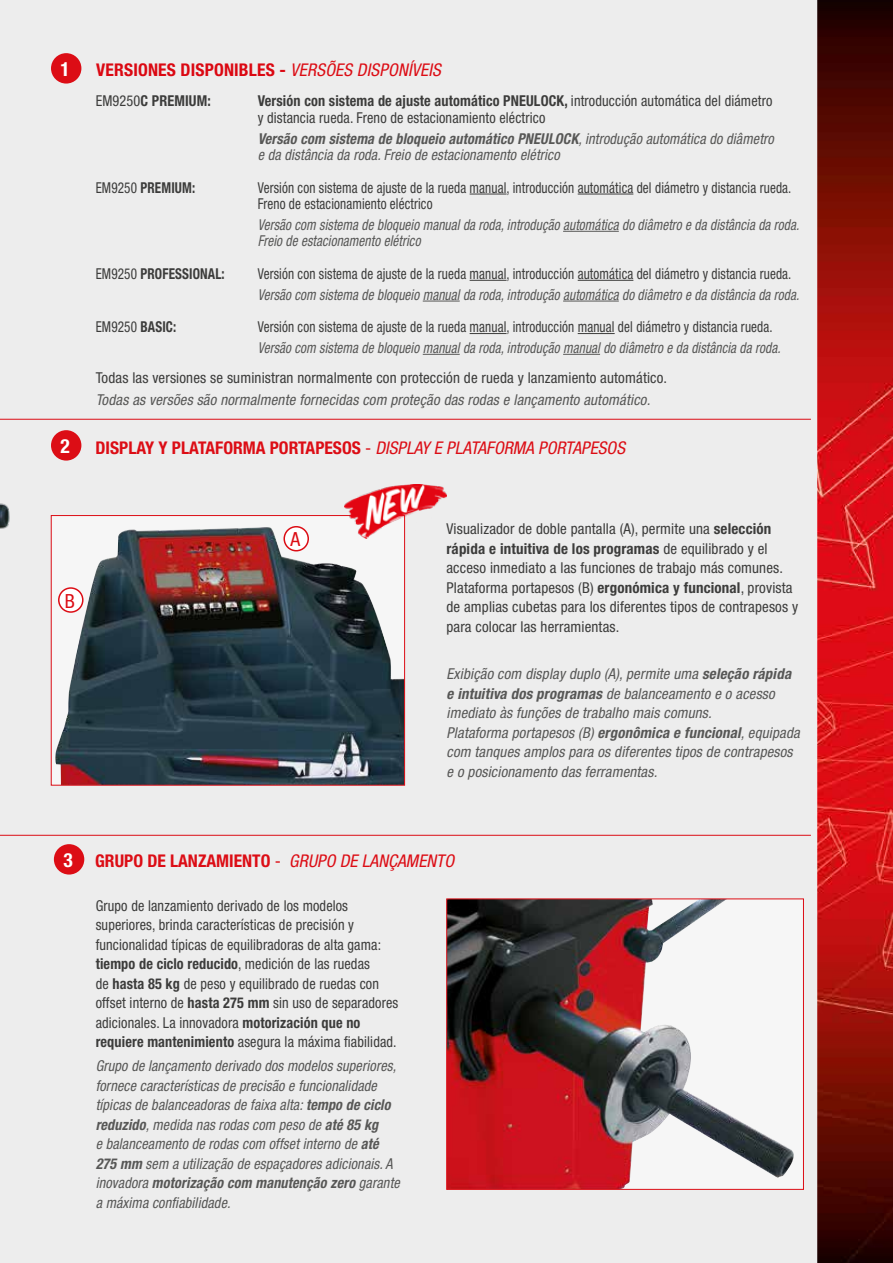
<style>
.page{position:relative;width:893px;height:1263px;background:#fff}
.page>*{position:absolute;margin:0;border:0;box-sizing:border-box;transform-origin:0 0}
.t1{font:700 condensed 19.5px "Helvetica Neue LT Std";color:#fff}
.t2{font:condensed 19.5px "Helvetica Neue LT Std";color:#dc0d15}
.t3{font:700 condensed 17.55px "Helvetica Neue LT Std";color:#dc0d15}
.t4{font:700 condensed 17.55px "Helvetica Neue LT Std";letter-spacing:.01em;color:#db0812}
.t5{font:condensed 15px/19.5px "Helvetica Neue LT Std";letter-spacing:.01em;color:#3c3c3b;scale:.95 1}
.t6{font:italic condensed 15px/19.5px "Helvetica Neue LT Std";color:#575756;scale:.95 1}
.t7{font:condensed 15px/19.5px "Helvetica Neue LT Std";letter-spacing:.01em;color:#3c3c3b}
.t8{font:italic condensed 15px/19.5px "Helvetica Neue LT Std";color:#575756}
.t9{font:condensed 15px/16.5px "Helvetica Neue LT Std";letter-spacing:.01em;color:#3c3c3b;scale:.88 1}
.t10{font:italic condensed 15px/16.5px "Helvetica Neue LT Std";color:#575756;scale:.88 1}
.t11{font:700 condensed 15px "Helvetica Neue LT Std";letter-spacing:.01em;color:#3c3c3b;scale:.88 1}
.t12{font:700 condensed 15px "Helvetica Neue LT Std";letter-spacing:.01em;color:#3c3c3b;scale:.95 1}
.s1{font-weight:400;font-style:italic;color:#dc0d15}
.s2{font-weight:400}
.s3{font-weight:700}
.s4{font-weight:400;font-style:italic}
</style>
<div class="page">
<img style="left:1px;top:0;width:892px;height:1263px">
<hr style="left:0;top:419px;width:811px;height:1px;background:#dc0d15">
<hr style="left:0;top:835px;width:811px;height:1px;background:#dc0d15">
<hr style="left:0;top:0;width:1px;height:1263px;background:#ededed">
<div style="left:51px;top:430px;width:30px;height:31px;background:#dc0d15;border-radius:50%"></div>
<div style="left:54px;top:844px;width:30px;height:30px;background:#dc0d15;border-radius:50%"></div>
<div style="left:51px;top:515px;width:354px;height:270px;background:#f6f6f6"></div>
<img style="left:55px;top:527px;width:348px;height:256px">
<div style="left:51px;top:515px;width:354px;height:270px;border:1px solid #dc0d15"></div>
<div style="left:284px;top:527px;width:24px;height:24px;background:#fff;border-radius:50%"></div>
<div style="left:283px;top:526px;width:26px;height:25px;border:2px solid #dc0d15;border-radius:50%"></div>
<div style="left:59px;top:588px;width:24px;height:24px;background:#fff;border-radius:50%"></div>
<div style="left:58px;top:587px;width:26px;height:26px;border:2px solid #dc0d15;border-radius:50%"></div>
<img style="left:344px;top:484px;width:102px;height:55px">
<div style="left:0;top:259px;width:14px;height:622px;background:#ededed"></div>
<div style="left:447px;top:899px;width:356px;height:290px;background:#f6f6f6"></div>
<img style="left:448px;top:901px;width:346px;height:286px">
<div style="left:446px;top:899px;width:358px;height:290px;border:1px solid #dc0d15"></div>
<div style="left:51px;top:53px;width:30px;height:31px;background:#dc0d15;border-radius:50%"></div>
<hr style="left:470px;top:194px;width:37px;height:1px;background:#3c3c3b">
<hr style="left:578px;top:194px;width:55px;height:1px;background:#3c3c3b">
<hr style="left:563px;top:231px;width:56px;height:1px;background:#575756">
<hr style="left:470px;top:280px;width:37px;height:1px;background:#3c3c3b">
<hr style="left:578px;top:280px;width:55px;height:1px;background:#3c3c3b">
<hr style="left:423px;top:301px;width:37px;height:1px;background:#575756">
<hr style="left:563px;top:301px;width:56px;height:1px;background:#575756">
<hr style="left:470px;top:333px;width:37px;height:1px;background:#3c3c3b">
<hr style="left:578px;top:333px;width:37px;height:1px;background:#3c3c3b">
<hr style="left:423px;top:354px;width:37px;height:1px;background:#575756">
<hr style="left:563px;top:354px;width:37px;height:1px;background:#575756">
<h1 class="t1" style="left:61px;top:57px;width:11px">1</h1>
<p class="t4" style="left:96px;top:59px;width:350px">VERSIONES DISPONIBLES - <span class="s1">VERSÕES DISPONÍVEIS</span></p>
<p class="t12" style="left:96px;top:92px;width:123px"><span class="s2">EM9250</span>C PREMIUM:</p>
<p class="t5" style="left:258px;top:93px;width:543px;line-height:16.5px"><span class="s3">Versión con sistema de ajuste automático PNEULOCK,</span> introducción automática del diámetro y distancia rueda. Freno de estacionamiento eléctrico</p>
<p class="t6" style="left:258px;top:130px;width:548px;line-height:16.5px"><span class="s3">Versão com sistema de bloqueio automático PNEULOCK</span>,introdução automática do diâmetro e da distância da roda.Freio de estacionamento elétrico</p>
<p class="t11" style="left:96px;top:178px;width:115px"><span class="s2">EM9250</span> PREMIUM:</p>
<p class="t9" style="left:258px;top:179px;width:608px">Versión con sistema de ajuste de la rueda manual, introducción automática del diámetro y distancia rueda.<br>Freno de estacionamiento eléctrico</p>
<p class="t10" style="left:258px;top:216px;width:621px">Versão com sistema de bloqueio manualda roda,introdução automática do diâmetro e da distância da roda.<br>Freio de estacionamento elétrico</p>
<p class="t11" style="left:96px;top:264px;width:148px"><span class="s2">EM9250</span> PROFESSIONAL:</p>
<p class="t9" style="left:258px;top:265px;width:608px">Versión con sistema de ajuste de la rueda manual, introducción automática del diámetro y distancia rueda.</p>
<p class="t10" style="left:258px;top:286px;width:621px">Versão com sistema de bloqueio manualda roda,introdução automática do diâmetro e da distância da roda.</p>
<p class="t9" style="left:96px;top:318px;width:93px">EM9250 <span class="s3">BASIC:</span></p>
<p class="t9" style="left:258px;top:318px;width:587px">Versión con sistema de ajuste de la rueda manual, introducción manual del diámetro y distancia rueda.</p>
<p class="t10" style="left:258px;top:339px;width:599px">Versão com sistema de bloqueio manualda roda,introdução manualdo diâmetro e da distância da roda.</p>
<p class="t7" style="left:96px;top:368px;width:573px">Todas las versiones se suministran normalmente con protección de rueda y lanzamiento automático.</p>
<p class="t8" style="left:96px;top:390px;width:559px">Todas as versões são normalmente fornecidas com proteção das rodas e lançamento automático.</p>
<h1 class="t1" style="left:61px;top:434px;width:11px">2</h1>
<p class="t3" style="left:96px;top:437px;width:535px">DISPLAY Y PLATAFORMA PORTAPESOS <span class="s2">-</span> <span class="s4">DISPLAY E PLATAFORMA PORTAPESOS</span></p>
<h1 class="t2" style="left:65px;top:589px;width:12px">B</h1>
<h1 class="t2" style="left:291px;top:528px;width:11px">A</h1>
<p class="t7" style="left:446px;top:519px;width:353px">Visualizador de doble pantalla (A), permite una <span class="s3">selección rápida e intuitiva de los programas</span> de equilibrado y el acceso inmediato a las funciones de trabajo más comunes.<br>Plataforma portapesos (B) <span class="s3">ergonómica y funcional</span>, provista de amplias cubetas para los diferentes tipos de contrapesos y para colocar las herramientas.</p>
<p class="t8" style="left:446px;top:664px;width:358px">Exibição com display duplo (A),permite uma <span class="s3">seleção rápida e intuitiva dos programas</span> de balanceamento e o acesso imediato às funções de trabalho mais comuns.<br>Plataforma portapesos (B) <span class="s3">ergonômica e funcional</span>,equipada com tanques amplos para os diferentes tipos de contrapesos e o posicionamento das ferramentas.</p>
<h1 class="t1" style="left:63px;top:848px;width:11px">3</h1>
<p class="t3" style="left:95px;top:850px;width:364px">GRUPO DE LANZAMIENTO <span class="s2">-</span> <span class="s4">GRUPO DE LANÇAMENTO</span></p>
<p class="t5" style="left:96px;top:896px;width:320px">Grupo de lanzamiento derivado de los modelos superiores, brinda características de precisión y funcionalidad típicas de equilibradoras de alta gama: <span class="s3">tiempo de ciclo reducido</span>, medición de las ruedas<br>de <span class="s3">hasta 85 kg</span> de peso y equilibrado de ruedas con offset interno de <span class="s3">hasta 275 mm</span> sin uso de separadores adicionales. La innovadora <span class="s3">motorización que no requiere mantenimiento</span> asegura la máxima fiabilidad.</p>
<p class="t6" style="left:96px;top:1056px;width:325px">Grupo de lançamento derivado dos modelos superiores, fornece características de precisão e funcionalidade típicas de balanceadoras de faixa alta:<span class="s3">tempo de ciclo reduzido</span>,medida nas rodas com peso de <span class="s3">até 85 kg<br></span>e balanceamento de rodas com offsetinterno de <span class="s3">até 275 mm</span> sem a utilização de espaçadores adicionais.A inovadora <span class="s3">motorização com manutenção zero</span> garante a máxima confiabilidade.</p>
</div>
